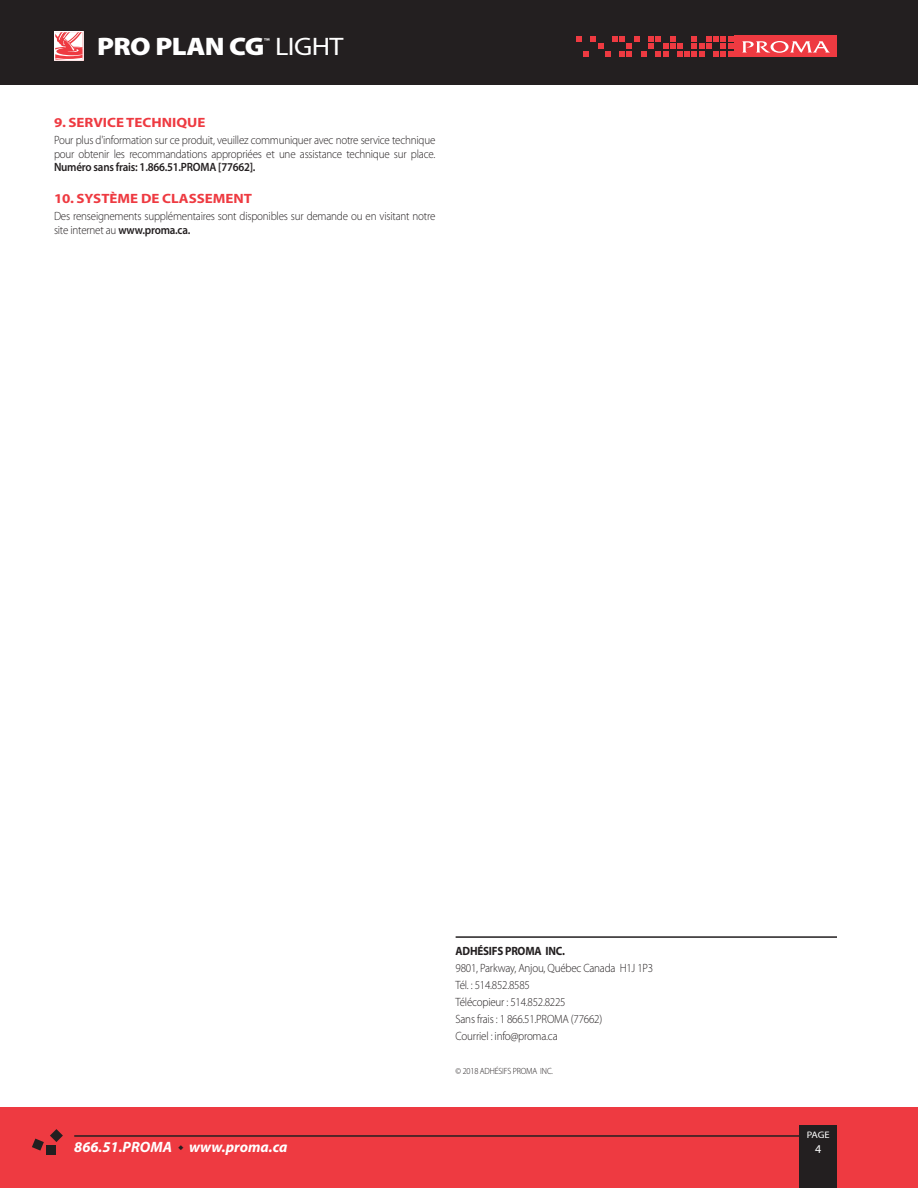
<style>
.page{position:relative;width:918px;height:1188px;background:#fff}
.page>*{position:absolute;margin:0;border:0;box-sizing:border-box;transform-origin:0 0}
.Product_Name{font:900 25.35px "Myriad Pro";letter-spacing:-.02em;color:#fff;scale:1.11 1}
.t1{font:italic 700 15px "Myriad Pro";color:#fff}
.Long_Description{font:700 13.5px "Myriad Pro";color:#ee3a41;scale:1.11 1}
.Long_Description-2{font:300 12px/13.5px "Myriad Pro";letter-spacing:-.02em;color:#231f20;text-align:justify;scale:.92 1}
.Long_Description-3{font:700 12px "Myriad Pro";letter-spacing:-.02em;color:#231f20;scale:.92 1}
.t2{font:12px "Myriad Pro";color:#fff}
.t3{font:9.45px "Myriad Pro";color:#fff;scale:1.11 1}
.Long_Description-4{font:300 9px "Myriad Pro";letter-spacing:-.02em;color:#231f20;scale:.92 1}
.Product_Name-2{font:600 8.4px "Myriad Pro";color:#fff;scale:1.11 1}
.s1{font-weight:400}
.s2{font-weight:600}
</style>
<div class="page">
<div style="left:0;top:0;width:918px;height:85px;background:#231f20"></div>
<div style="left:0;top:1107px;width:918px;height:81px;background:#ee3a41"></div>
<div style="left:799px;top:1125px;width:38px;height:63px;background:#231f20"></div>
<hr style="left:74px;top:1135px;width:725px;height:2px;background:#231f20">
<svg style="left:56px;top:33px;width:26px;height:26px"></svg>
<div style="left:54px;top:31px;width:30px;height:30px;border:1px solid #fff"></div>
<div style="left:735px;top:36px;width:102px;height:21px;background:#ee3a41"></div>
<svg style="left:576px;top:36px;width:157px;height:21px"></svg>
<svg style="left:742px;top:41px;width:88px;height:12px"></svg>
<hr style="left:456px;top:936px;width:381px;height:2px;background:#231f20">
<div style="left:46px;top:1145px;width:9px;height:9px;background:#231f20"></div>
<svg style="left:50px;top:1129px;width:13px;height:13px"></svg>
<svg style="left:32px;top:1139px;width:12px;height:12px"></svg>
<p class="Product_Name-2" style="left:264px;top:35px;width:7px">™</p>
<p class="Product_Name" style="left:97px;top:30px;width:223px">PRO PLAN CG <span class="s1">LIGHT</span></p>
<p class="Long_Description" style="left:54px;top:114px;width:138px">9. SERVICE TECHNIQUE</p>
<p class="Long_Description-2" style="left:54px;top:133px;width:416px">Pour plus d'information sur ce produit, veuillez communiquer avec notre service technique pour obtenir les recommandations appropriées et une assistance technique sur place.<br><span class="s2">Numéro sans frais: 1.866.51.PROMA [77662].</span></p>
<p class="Long_Description" style="left:54px;top:190px;width:180px">10. SYSTÈME DE CLASSEMENT</p>
<p class="Long_Description-2" style="left:54px;top:209px;width:416px">Des renseignements supplémentaires sont disponibles sur demande ou en visitant notre site internet au <span class="s2">www.proma.ca.</span></p>
<p class="t1" style="left:74px;top:1137px;width:215px">866.51.PROMA www.proma.ca</p>
<p class="Long_Description-3" style="left:456px;top:943px;width:120px">ADHÉSIFS PROMA INC.</p>
<p class="Long_Description-2" style="left:456px;top:961px;width:216px">9801, Parkway, Anjou, Québec Canada H1J 1P3</p>
<p class="Long_Description-2" style="left:456px;top:978px;width:82px">Tél. : 514.852.8585</p>
<p class="Long_Description-2" style="left:456px;top:995px;width:121px">Télécopieur : 514.852.8225</p>
<p class="Long_Description-2" style="left:456px;top:1012px;width:161px">Sans frais : 1 866.51.PROMA (77662)</p>
<p class="Long_Description-2" style="left:456px;top:1029px;width:112px">Courriel : info@proma.ca</p>
<p class="Long_Description-4" style="left:456px;top:1066px;width:107px">© 2018 ADHÉSIFS PROMA INC.</p>
<p class="t3" style="left:807px;top:1129px;width:22px">PAGE</p>
<p class="t2" style="left:815px;top:1141px;width:8px">4</p>
</div>
